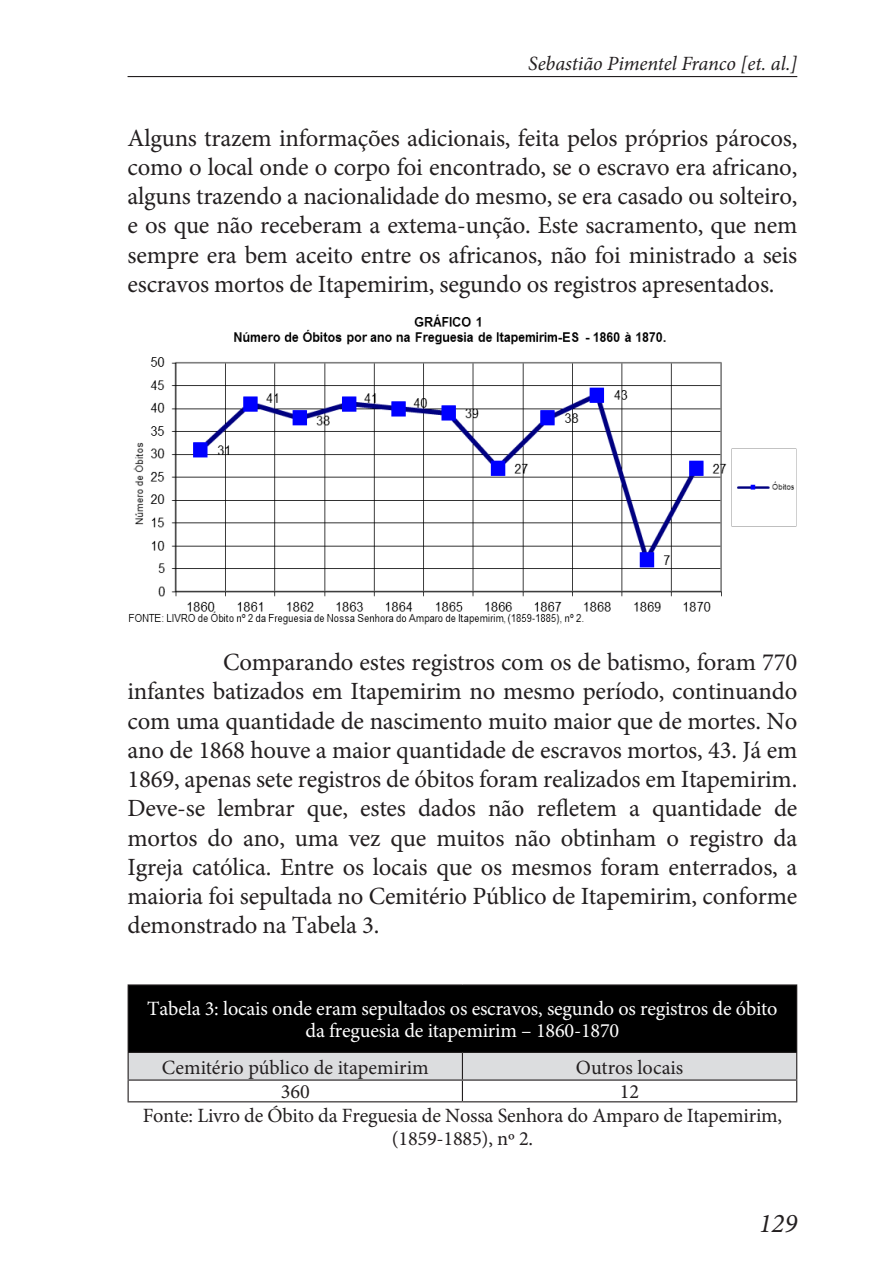
<style>
.page{position:relative;width:893px;height:1276px;background:#fff}
.page>*{position:absolute;margin:0;border:0;box-sizing:border-box;transform-origin:0 0}
.t1{font:italic 27px "Minion Pro";color:#231f20}
.TEXTO{font:24.75px/29.2px "Minion Pro";letter-spacing:-.01em;color:#231f20;text-align:justify}
.IMAGENS_E_GRÁFICOS{font:20.25px/22.5px "Minion Pro";letter-spacing:-.01em;color:#231f20;text-align:center}
.IMAGENS_E_GRÁFICOS-2{font:20.25px/22.5px "Minion Pro";letter-spacing:-.01em;color:#fff;text-align:center}
.t2{font:italic 20.25px "Minion Pro";letter-spacing:-.01em;color:#231f20}
</style>
<div class="page">
<hr style="left:128px;top:76px;width:669px;height:1px;background:#231f20">
<img style="left:128px;top:314px;width:668px;height:311px">
<div style="left:128px;top:985px;width:669px;height:67px;background:#000"></div>
<hr style="left:128px;top:984px;width:334px;height:1px;background:#231f20">
<hr style="left:128px;top:985px;width:1px;height:67px;background:#231f20">
<hr style="left:462px;top:984px;width:335px;height:1px;background:#231f20">
<hr style="left:796px;top:985px;width:1px;height:67px;background:#231f20">
<svg style="left:128px;top:1052px;width:669px;height:49px"></svg>
<hr style="left:128px;top:1101px;width:334px;height:1px;background:#231f20">
<hr style="left:462px;top:1101px;width:335px;height:1px;background:#231f20">
<p class="t2" style="left:528px;top:50px;width:270px">Sebastião Pimentel Franco [et. al.]</p>
<p class="TEXTO" style="left:128px;top:123px;width:671px">Alguns trazem informações adicionais, feita pelos próprios párocos, como o local onde o corpo foi encontrado, se o escravo era africano, alguns trazendo a nacionalidade do mesmo, se era casado ou solteiro, e os que não receberam a extema-unção. Este sacramento, que nem sempre era bem aceito entre os africanos, não foi ministrado a seis escravos mortos de Itapemirim, segundo os registros apresentados.</p>
<p class="TEXTO" style="left:128px;top:647px;width:671px;text-indent:96px">Comparando estes registros com os de batismo, foram 770 infantes batizados em Itapemirim no mesmo período, continuando com uma quantidade de nascimento muito maior que de mortes. No ano de 1868 houve a maior quantidade de escravos mortos, 43. Já em 1869, apenas sete registros de óbitos foram realizados em Itapemirim.<br>Deve-se lembrar que, estes dados não refletem a quantidade de mortos do ano, uma vez que muitos não obtinham o registro da Igreja católica. Entre os locais que os mesmos foram enterrados, a maioria foi sepultada no Cemitério Público de Itapemirim, conforme demonstrado na Tabela 3.</p>
<p class="IMAGENS_E_GRÁFICOS-2" style="left:147px;top:997px;width:632px">Tabela 3: locais onde eram sepultados os escravos, segundo os registros de óbito da freguesia de itapemirim – 1860-1870</p>
<p class="IMAGENS_E_GRÁFICOS" style="left:162px;top:1056px;width:268px">Cemitério público de itapemirim</p>
<p class="IMAGENS_E_GRÁFICOS" style="left:576px;top:1056px;width:109px">Outros locais</p>
<p class="IMAGENS_E_GRÁFICOS" style="left:281px;top:1080px;width:31px">360</p>
<p class="IMAGENS_E_GRÁFICOS" style="left:620px;top:1080px;width:21px">12</p>
<p class="IMAGENS_E_GRÁFICOS" style="left:143px;top:1104px;width:641px">Fonte: Livro de Óbito da Freguesia de Nossa Senhora do Amparo de Itapemirim, (1859-1885), nº 2.</p>
<p class="t1" style="left:759px;top:1204px;width:40px">129</p>
</div>
